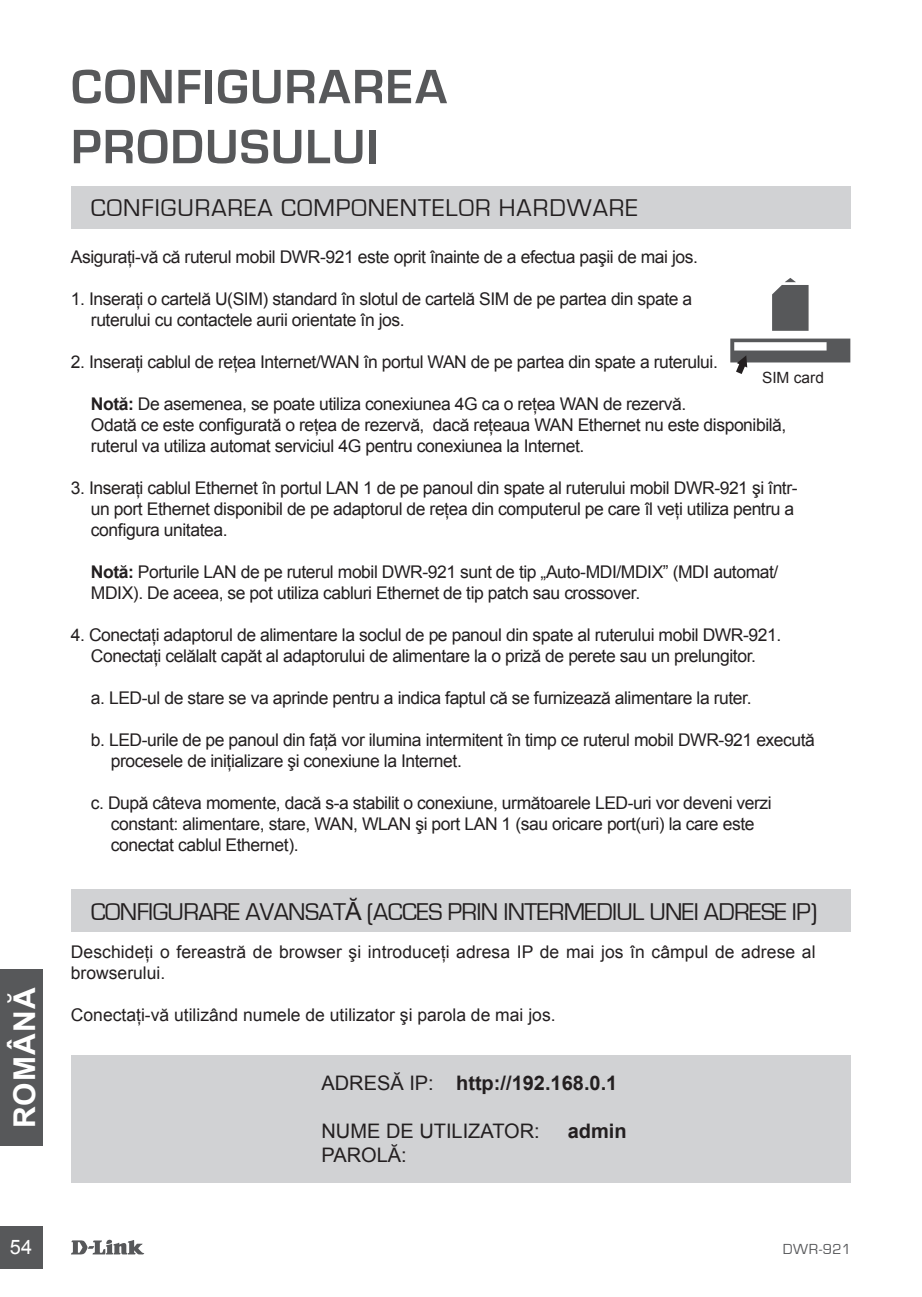
<style>
.page{position:relative;width:922px;height:1297px;background:#fff}
.page>*{position:absolute;margin:0;border:0;box-sizing:border-box;transform-origin:0 0}
.t1{font:700 50px/60px "Eurostile";letter-spacing:.025em;color:#57585a}
.t2{font:700 30px "Arial";letter-spacing:.045em;color:#fff}
.t3{font:25px "Eurostile";letter-spacing:-.025em;color:#231f20}
.t4{font:25px "Eurostile";letter-spacing:.04em;color:#231f20}
.t5{font:700 20px "Arial";color:#231f20}
.t6{font:20px "Arial";color:#231f20}
.t7{font:20px "Arial";color:#fff}
.t8{font:17.5px/21px "Arial";letter-spacing:-.025em;color:#231f20}
.t9{font:17.5px/21px "Arial";letter-spacing:.005em;color:#231f20}
.t10{font:17.5px "Arial";color:#231f20}
.t11{font:15.5px "Arial";color:#231f20}
.t12{font:15px "Eurostile";letter-spacing:.035em;color:#57585a}
.s1{font-weight:700}
.s2{font-family:"Arial"}
.s3{font-weight:400}
</style>
<div class="page">
<svg style="left:71px;top:1239px;width:73px;height:15px"></svg>
<div style="left:0;top:1226px;width:43px;height:43px;background:#57585a"></div>
<div style="left:0;top:969px;width:42px;height:177px;background:#57585a"></div>
<div style="left:71px;top:187px;width:779px;height:42px;background:#d1d2d4"></div>
<div style="left:71px;top:889px;width:779px;height:42px;background:#d1d2d4"></div>
<div style="left:71px;top:1055px;width:779px;height:128px;background:#d1d2d4"></div>
<svg style="left:772px;top:278px;width:36px;height:53px;background:#6f7072"></svg>
<svg style="left:730px;top:339px;width:120px;height:35px"></svg>
<h2 class="t2" style="left:5px;top:1128px;width:142px;rotate:-90deg">ROMÂNĂ</h2>
<h1 class="t1" style="left:71px;top:58px;width:377px">CONFIGURAREA<br>PRODUSULUI</h1>
<h3 class="t4" style="left:91px;top:194px;width:548px">CONFIGURAREA COMPONENTELOR HARDWARE</h3>
<p class="t8" style="left:71px;top:247px;width:628px">Asiguraţi-vă că ruterul mobil DWR-921 este oprit înainte de a efectua paşii de mai jos.</p>
<p class="t8" style="left:91px;top:289px;width:602px;text-indent:-20px">1. Inseraţi o cartelă U(SIM) standard în slotul de cartelă SIM de pe partea din spate a ruterului cu contactele aurii orientate în jos.</p>
<p class="t8" style="left:71px;top:352px;width:648px">2. Inseraţi cablul de reţea Internet/WAN în portul WAN de pe partea din spate a ruterului.</p>
<p class="t8" style="left:91px;top:394px;width:696px"><span class="s1">Notă:</span> De asemenea, se poate utiliza conexiunea 4G ca o reţea WAN de rezervă.<br>Odată ce este configurată o reţea de rezervă, dacă reţeaua WAN Ethernet nu este disponibilă, ruterul va utiliza automat serviciul 4G pentru conexiunea la Internet.</p>
<p class="t8" style="left:91px;top:478px;width:708px;text-indent:-20px">3. Inseraţi cablul Ethernet în portul LAN 1 de pe panoul din spate al ruterului mobil DWR-921 şi într&shy;un port Ethernet disponibil de pe adaptorul de reţea din computerul pe care îl veţi utiliza pentru a configura unitatea.</p>
<p class="t8" style="left:91px;top:562px;width:688px"><span class="s1">Notă:</span> Porturile LAN de pe ruterul mobil DWR-921 sunt de tip „Auto-MDI/MDIX” (MDI automat/<br>MDIX). De aceea, se pot utiliza cabluri Ethernet de tip patch sau crossover.</p>
<p class="t8" style="left:71px;top:625px;width:711px;text-align:center">4. Conectaţi adaptorul de alimentare la soclul de pe panoul din spate al ruterului mobil DWR-921.<br>Conectaţi celălalt capăt al adaptorului de alimentare la o priză de perete sau un prelungitor.</p>
<p class="t8" style="left:91px;top:688px;width:662px">a. LED-ul de stare se va aprinde pentru a indica faptul că se furnizează alimentare la ruter.</p>
<p class="t8" style="left:111px;top:730px;width:705px;text-indent:-20px">b. LED-urile de pe panoul din faţă vor ilumina intermitent în timp ce ruterul mobil DWR-921 execută procesele de iniţializare şi conexiune la Internet.</p>
<p class="t8" style="left:111px;top:793px;width:662px;text-indent:-20px">c. După câteva momente, dacă s-a stabilit o conexiune, următoarele LED-uri vor deveni verzi constant: alimentare, stare, WAN, WLAN şi port LAN 1 (sau oricare port(uri) la care este conectat cablul Ethernet).</p>
<p class="t11" style="left:761px;top:367px;width:63px">SIM card</p>
<h3 class="t3" style="left:91px;top:898px;width:727px">CONFIGURARE AVANSAT<span class="s2">Ă</span> (ACCES PRIN INTERMEDIUL UNEI ADRESE IP)</h3>
<p class="t9" style="left:71px;top:942px;width:746px">Deschideţi o fereastră de browser şi introduceţi adresa IP de mai jos în câmpul de adrese al browserului.</p>
<p class="t10" style="left:71px;top:1004px;width:486px">Conectaţi-vă utilizând numele de utilizator şi parola de mai jos.</p>
<p class="t5" style="left:321px;top:1069px;width:297px"><span class="s3">ADRESĂ IP:</span> http://192.168.0.1</p>
<p class="t6" style="left:321px;top:1117px;width:220px">NUME DE UTILIZATOR:</p>
<p class="t5" style="left:567px;top:1117px;width:60px">admin</p>
<p class="t6" style="left:321px;top:1141px;width:87px">PAROLĂ:</p>
<p class="t7" style="left:10px;top:1234px;width:24px">54</p>
<p class="t12" style="left:782px;top:1241px;width:70px">DWR-921</p>
</div>
